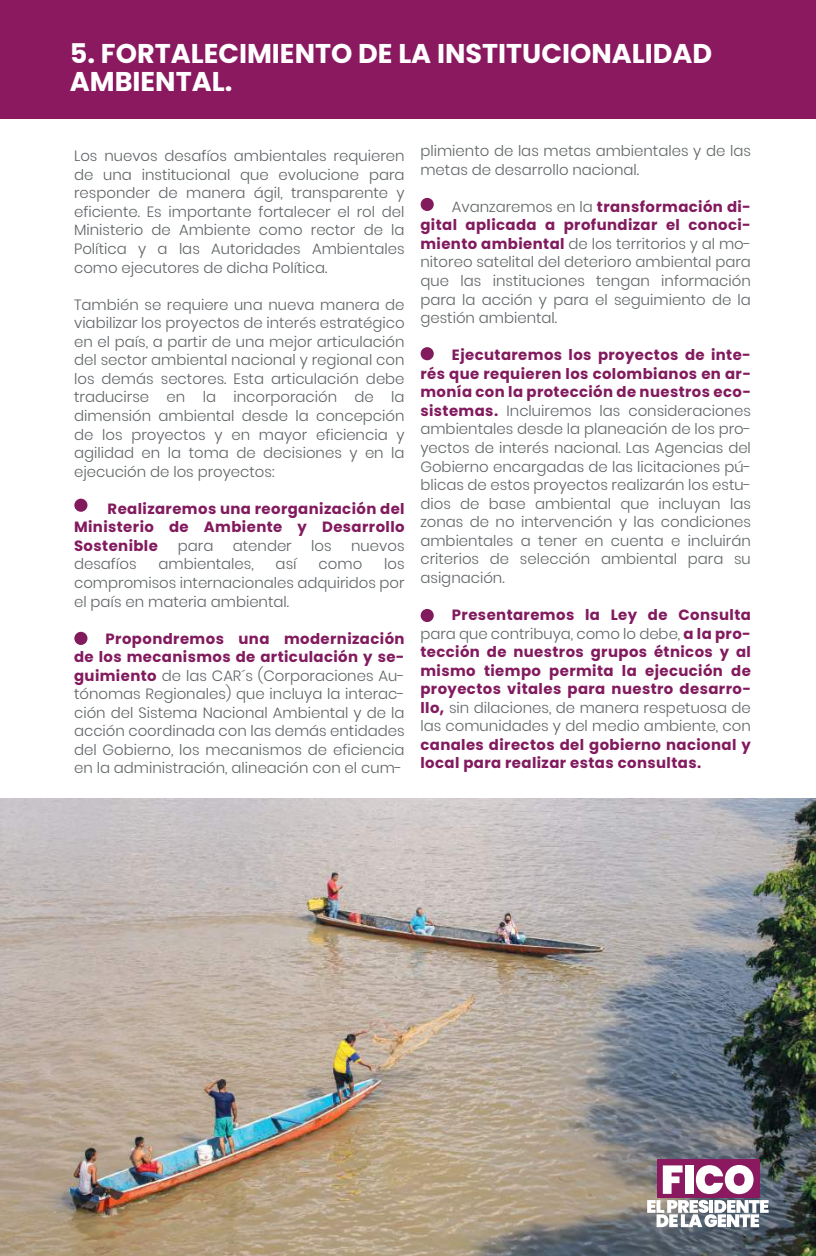
<style>
.page{position:relative;width:816px;height:1256px;background:#fff}
.page>*{position:absolute;margin:0;border:0;box-sizing:border-box;transform-origin:0 0}
.t1{font:700 27.12px/27.3px "Poppins";color:#fff}
.t2{font:300 14.88px/18.6px "Poppins";color:#5f6466;text-align:justify}
.t3{font:700 14.88px/18.6px "Poppins";letter-spacing:.025em;color:#821a5e;text-align:justify}
.s1{font-weight:700;color:#821a5e}
.s2{font-weight:300;color:#5f6466}
</style>
<div class="page">
<div style="left:0;top:0;width:816px;height:118px;background:#8a1960"></div>
<div style="left:74px;top:499px;width:13px;height:13px;background:#821a5e;border-radius:50%"></div>
<div style="left:74px;top:632px;width:13px;height:13px;background:#821a5e;border-radius:50%"></div>
<div style="left:420px;top:198px;width:14px;height:13px;background:#821a5e;border-radius:50%"></div>
<div style="left:420px;top:347px;width:14px;height:13px;background:#821a5e;border-radius:50%"></div>
<div style="left:420px;top:609px;width:14px;height:13px;background:#821a5e;border-radius:50%"></div>
<img style="left:0;top:798px;width:815px;height:458px">
<div style="left:656px;top:1160px;width:103px;height:38px;background:#8a1960"></div>
<svg style="left:663px;top:1165px;width:19px;height:29px"></svg>
<div style="left:684px;top:1165px;width:9px;height:29px;background:#fff"></div>
<svg style="left:696px;top:1165px;width:57px;height:29px"></svg>
<svg style="left:647px;top:1200px;width:121px;height:27px"></svg>
<h1 class="t1" style="left:70px;top:40px;width:644px">5. FORTALECIMIENTO DE LA INSTITUCIONALIDAD<br>AMBIENTAL.</h1>
<p class="t2" style="left:74px;top:147px;width:332px">Los nuevos desafíos ambientales requieren de una institucional que evolucione para responder de manera ágil, transparente y eficiente. Es importante fortalecer el rol del Ministerio de Ambiente como rector de la Política y a las Autoridades Ambientales como ejecutores de dicha Política.</p>
<p class="t2" style="left:74px;top:295px;width:332px">También se requiere una nueva manera de viabilizar los proyectos de interés estratégico en el país, a partir de una mejor articulación del sector ambiental nacional y regional con los demás sectores. Esta articulación debe traducirse en la incorporación de la dimensión ambiental desde la concepción de los proyectos y en mayor eficiencia y agilidad en la toma de decisiones y en la ejecución de los proyectos:</p>
<p class="t3" style="left:74px;top:499px;width:332px;text-indent:33px">Realizaremos una reorganización del Ministerio de Ambiente y Desarrollo Sostenible</p>
<p class="t2" style="left:178px;top:536px;width:37px">para</p>
<p class="t2" style="left:233px;top:536px;width:60px">atender</p>
<p class="t2" style="left:311px;top:536px;width:22px">los</p>
<p class="t2" style="left:351px;top:536px;width:55px">nuevos</p>
<p class="t2" style="left:74px;top:555px;width:64px">desafíos</p>
<p class="t2" style="left:158px;top:555px;width:97px">ambientales,</p>
<p class="t2" style="left:276px;top:555px;width:23px">así</p>
<p class="t2" style="left:318px;top:555px;width:45px">como</p>
<p class="t2" style="left:74px;top:555px;width:332px;text-indent:310px">los compromisos internacionales adquiridos por el país en materia ambiental.</p>
<p class="t2" style="left:74px;top:629px;width:332px;text-indent:32px"><span class="s1">Propondremos una modernización de los mecanismos de articulación y se&shy;guimiento</span> de las CAR´s (Corporaciones Au&shy;tónomas Regionales) que incluya la interac&shy;ción del Sistema Nacional Ambiental y de la acción coordinada con las demás entidades del Gobierno, los mecanismos de eficiencia en la administración, alineación con el cum-</p>
<p class="t2" style="left:420px;top:142px;width:332px">plimiento de las metas ambientales y de las metas de desarrollo nacional.</p>
<p class="t2" style="left:420px;top:197px;width:332px;text-indent:31px">Avanzaremos en la <span class="s1">transformación di&shy;gital aplicada a profundizar el conoci&shy;miento ambiental</span> de los territorios y al mo&shy;nitoreo satelital del deterioro ambiental para que las instituciones tengan información para la acción y para el seguimiento de la gestión ambiental.</p>
<p class="t2" style="left:420px;top:346px;width:332px;text-indent:32px"><span class="s1">Ejecutaremos los proyectos de inte&shy;rés que requieren los colombianos en ar&shy;monía con la protección de nuestros eco&shy;sistemas.</span> Incluiremos las consideraciones ambientales desde la planeación de los pro&shy;yectos de interés nacional. Las Agencias del Gobierno encargadas de las licitaciones pú&shy;blicas de estos proyectos realizarán los estu&shy;dios de base ambiental que incluyan las zonas de no intervención y las condiciones ambientales a tener en cuenta e incluirán criterios de selección ambiental para su asignación.</p>
<p class="t3" style="left:420px;top:605px;width:332px;text-indent:32px">Presentaremos la Ley de Consulta <span class="s2">para que contribuya, como lo debe,</span> a la pro&shy;tección de nuestros grupos étnicos y al mismo tiempo permita la ejecución de proyectos vitales para nuestro desarro&shy;llo, <span class="s2">sin dilaciones, de manera respetuosa de las comunidades y del medio ambiente, con</span></p>
<p class="t3" style="left:420px;top:735px;width:332px">canales directos del gobierno nacional y local para realizar estas consultas.</p>
</div>
